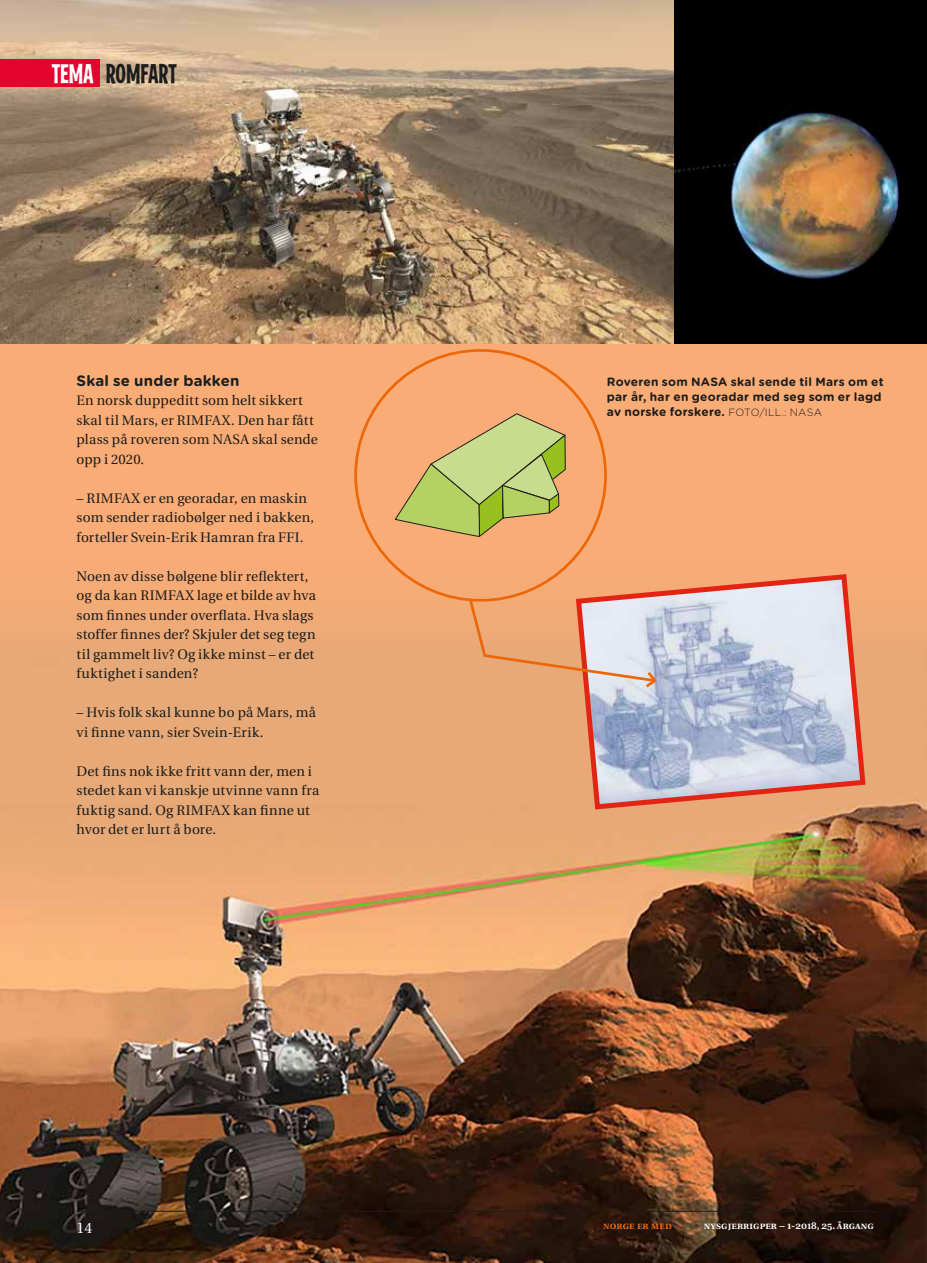
<style>
.page{position:relative;width:927px;height:1263px;background:#f9ac76}
.page>*{position:absolute;margin:0;border:0;box-sizing:border-box;transform-origin:0 0}
.t1{font:27.75px "Las Vegas OT Jackpot";letter-spacing:-.005em;color:#1d1d1b}
.t2{font:700 15px "Gotham Rounded";letter-spacing:.01em;color:#1d1d1b}
.t3{font:15px "Utopia";color:#fff}
.t4{font:13.8px/19.5px "Utopia";letter-spacing:.015em;color:#1d1d1b}
.t5{font:700 12px/15px "Gotham Rounded";letter-spacing:.015em;color:#1d1d1b}
.t6{font:10.5px "Utopia Semibold SC";letter-spacing:.015em;color:#fff}
.t7{font:10.5px "Utopia Semibold SC";letter-spacing:.015em;color:#ec7017}
.s1{color:#fff}
.s2{font-weight:300;font-size:10.5px}
</style>
<div class="page">
<img style="left:0;top:546px;width:927px;height:717px">
<img style="left:0;top:0;width:674px;height:343px">
<svg style="left:573px;top:571px;width:295px;height:241px;background:#ccb8bb"></svg>
<svg style="left:395px;top:413px;width:171px;height:124px"></svg>
<svg style="left:467px;top:597px;width:192px;height:93px"></svg>
<div style="left:674px;top:0;width:253px;height:343px;background:#000"></div>
<img style="left:674px;top:105px;width:231px;height:175px">
<hr style="left:77px;top:1211px;width:799px;height:1px;background:#1d1d1b">
<div style="left:0;top:60px;width:100px;height:27px;background:#e4042d"></div>
<h1 class="t1" style="left:51px;top:59px;width:127px"><span class="s1">TEMA</span> ROMFART</h1>
<p class="t2" style="left:77px;top:369px;width:164px">Skal se under bakken</p>
<p class="t4" style="left:77px;top:391px;width:243px">En norsk duppeditt som helt sikkert skal til Mars, er RIMFAX. Den har fått plass på roveren som NASA skal sende opp i 2020.</p>
<p class="t4" style="left:77px;top:488px;width:239px">– RIMFAX er en georadar, en maskin som sender radiobølger ned i bakken, forteller Svein-Erik Hamran fra FFI.</p>
<p class="t4" style="left:77px;top:566px;width:241px">Noen av disse bølgene blir reflektert, og da kan RIMFAX lage et bilde av hva som finnes under overflata. Hva slags stoffer finnes der? Skjuler det seg tegn til gammelt liv? Og ikke minst – er det fuktighet i sanden?</p>
<p class="t4" style="left:77px;top:703px;width:241px">– Hvis folk skal kunne bo på Mars, må vi finne vann, sier Svein-Erik.</p>
<p class="t4" style="left:77px;top:761px;width:244px">Det fins nok ikke fritt vann der, men i stedet kan vi kanskje utvinne vann fra fuktig sand. Og RIMFAX kan finne ut hvor det er lurt å bore.</p>
<p class="t5" style="left:607px;top:374px;width:278px">Roveren som NASA skal sende til Mars om et par år, har en georadar med seg som er lagd av norske forskere. <span class="s2">FOTO/ILL.: NASA</span></p>
<p class="t3" style="left:77px;top:1219px;width:17px">14</p>
<p class="t7" style="left:603px;top:1220px;width:70px">norge er med</p>
<p class="t6" style="left:704px;top:1220px;width:171px">nysgjerrigper – 1-2018, 25. årgang</p>
</div>
